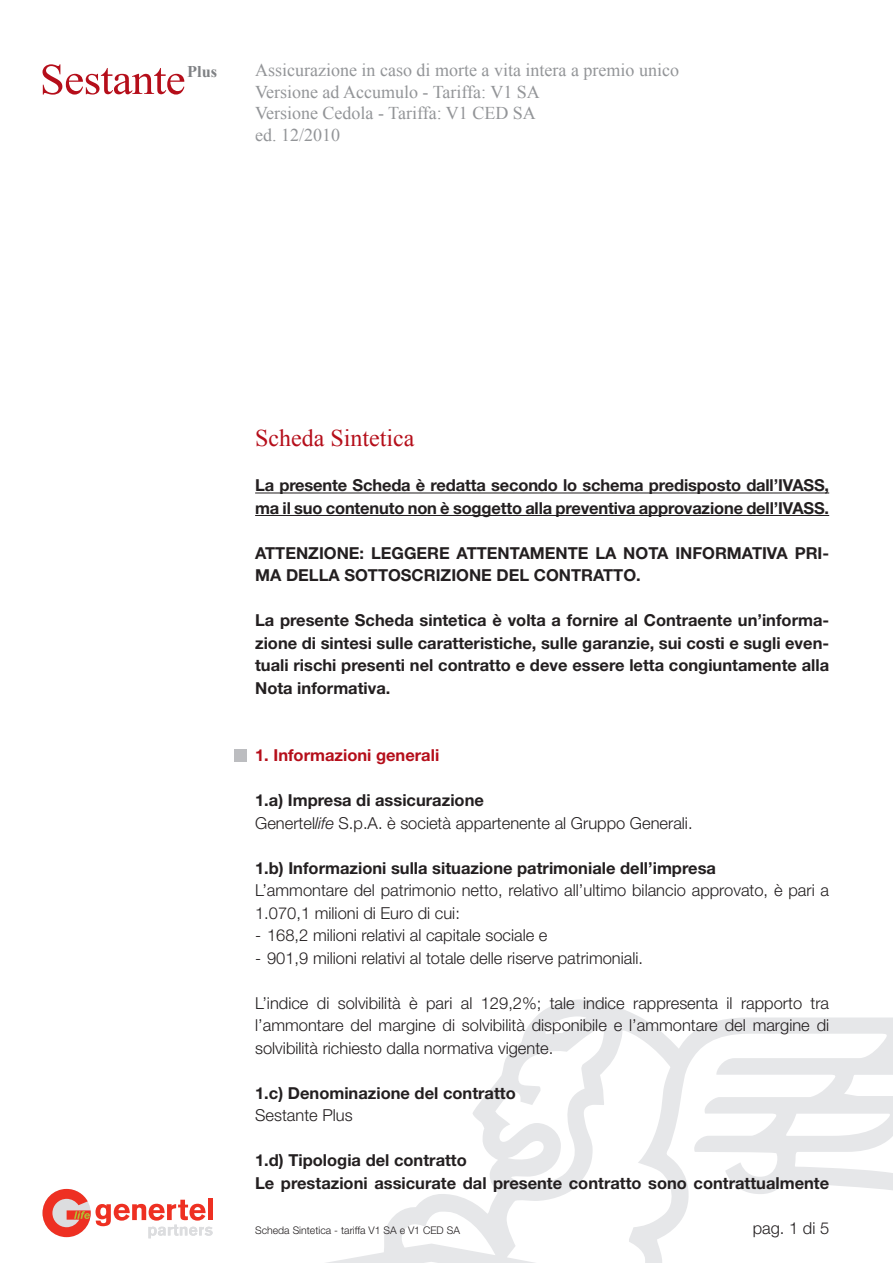
<style>
.page{position:relative;width:893px;height:1263px;background:#fff}
.page>*{position:absolute;margin:0;border:0;box-sizing:border-box;transform-origin:0 0}
.t1{font:24px "Times New Roman";color:#b50e1a}
.t2{font:18px/21.6px "Times New Roman";color:#939598}
.t3{font:700 16.5px/22.5px "Helvetica Neue";color:#231f20}
.t4{font:300 16.5px/22.5px "Helvetica Neue";color:#231f20}
.t5{font:700 16.5px "Helvetica Neue";color:#b50e1a}
.t6{font:700 16.35px "Times New Roman";color:#808285}
.t7{font:300 10.5px "Helvetica Neue";color:#231f20}
.s1{font-weight:700}
.s2{font-style:italic}
</style>
<div class="page">
<svg style="left:326px;top:999px;width:567px;height:264px"></svg>
<hr style="left:255px;top:493px;width:574px;height:1px;background:#231f20">
<hr style="left:255px;top:515px;width:574px;height:1px;background:#231f20">
<div style="left:234px;top:749px;width:13px;height:12px;background:#bcbdc0"></div>
<svg style="left:43px;top:64px;width:141px;height:31px"></svg>
<svg style="left:43px;top:1189px;width:170px;height:49px"></svg>
<p class="t6" style="left:187px;top:60px;width:32px">Plus</p>
<p class="t2" style="left:255px;top:59px;width:425px">Assicurazione in caso di morte a vita intera a premio unico Versione ad Accumulo - Tariffa: V1 SA<br>Versione Cedola - Tariffa: V1 CED SA<br>ed. 12/2010</p>
<h1 class="t1" style="left:255px;top:422px;width:161px">Scheda Sintetica</h1>
<p class="t3" style="left:255px;top:474px;width:575px">La presente Scheda è redatta secondo lo schema predisposto dall’IVASS, ma il suo contenuto non è soggetto alla preventiva approvazione dell’IVASS.</p>
<p class="t3" style="left:255px;top:541px;width:576px">ATTENZIONE: LEGGERE ATTENTAMENTE LA NOTA INFORMATIVA PRI-<br>MA DELLA SOTTOSCRIZIONE DEL CONTRATTO.</p>
<p class="t3" style="left:255px;top:609px;width:576px;text-align:justify">La presente Scheda sintetica è volta a fornire al Contraente un’informa&shy;zione di sintesi sulle caratteristiche, sulle garanzie, sui costi e sugli even&shy;tuali rischi presenti nel contratto e deve essere letta congiuntamente alla Nota informativa.</p>
<p class="t5" style="left:255px;top:745px;width:186px">1. Informazioni generali</p>
<p class="t4" style="left:255px;top:789px;width:439px"><span class="s1">1.a) Impresa di assicurazione<br></span>Genertel<span class="s2">life</span> S.p.A. è società appartenente al Gruppo Generali.</p>
<p class="t3" style="left:255px;top:856px;width:462px">1.b) Informazioni sulla situazione patrimoniale dell’impresa</p>
<p class="t4" style="left:255px;top:879px;width:576px">L’ammontare del patrimonio netto, relativo all’ultimo bilancio approvato, è pari a<br>1.070,1 milioni di Euro di cui:</p>
<p class="t4" style="left:255px;top:924px;width:294px">- 168,2 milioni relativi al capitale sociale e</p>
<p class="t4" style="left:255px;top:946px;width:389px">- 901,9 milioni relativi al totale delle riserve patrimoniali.</p>
<p class="t4" style="left:255px;top:991px;width:576px;text-align:justify">L’indice di solvibilità è pari al 129,2%; tale indice rappresenta il rapporto tra l’ammontare del margine di solvibilità disponibile e l’ammontare del margine di solvibilità richiesto dalla normativa vigente.</p>
<p class="t3" style="left:255px;top:1081px;width:262px">1.c) Denominazione del contratto</p>
<p class="t4" style="left:255px;top:1104px;width:99px">Sestante Plus</p>
<p class="t3" style="left:255px;top:1149px;width:576px">1.d) Tipologia del contratto<br>Le prestazioni assicurate dal presente contratto sono contrattualmente</p>
<p class="t7" style="left:255px;top:1224px;width:206px">Scheda Sintetica - tariffa V1 SA e V1 CED SA</p>
<p class="t4" style="left:753px;top:1216px;width:78px">pag. 1 di 5</p>
</div>
